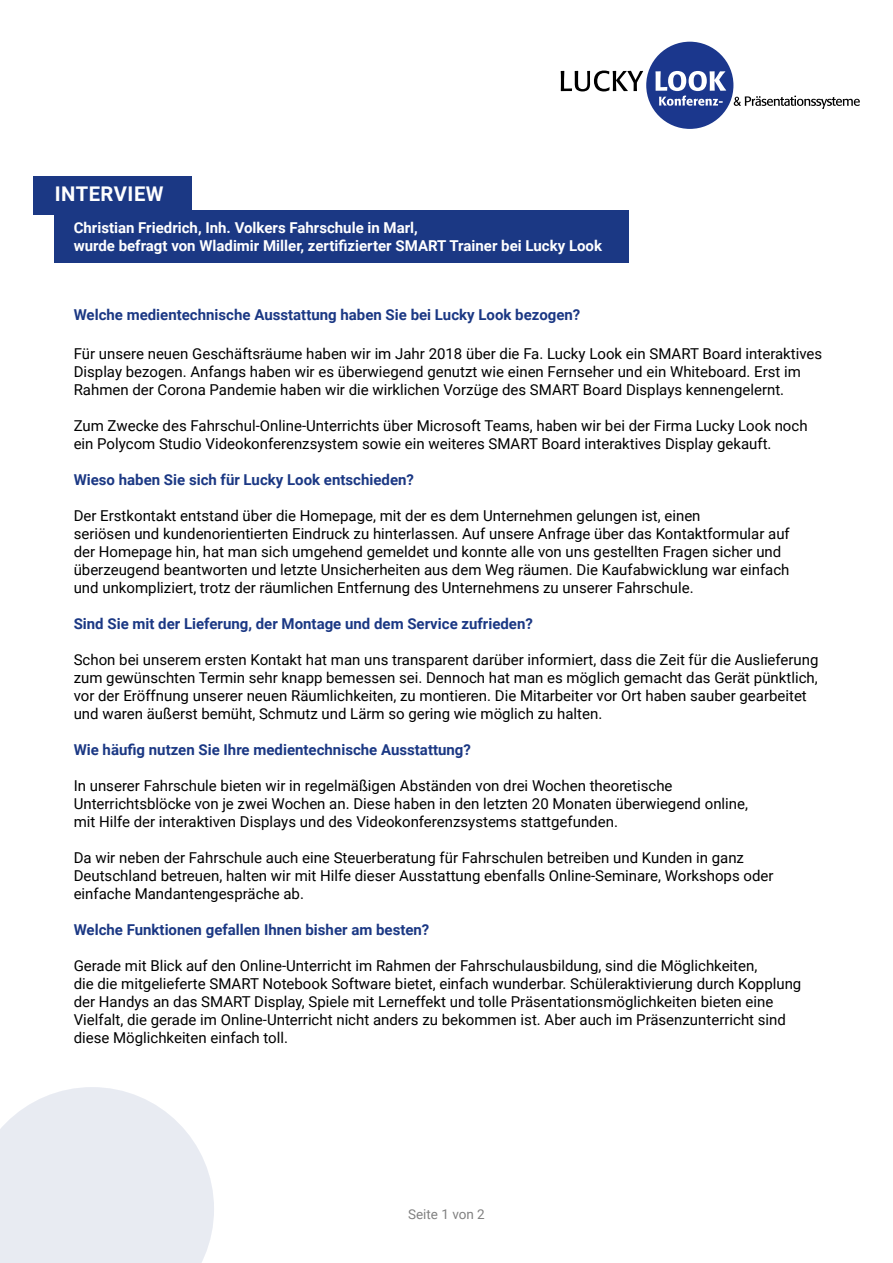
<style>
.page{position:relative;width:893px;height:1263px;background:#fff}
.page>*{position:absolute;margin:0;border:0;box-sizing:border-box;transform-origin:0 0}
.t1{font:700 20.25px "Roboto";letter-spacing:.025em;color:#fff}
.t2{font:15px/18px "Roboto";color:#000}
.t3{font:700 15px "Roboto";color:#1b3884}
.t4{font:700 15px/18px "Roboto";color:#fff}
.t5{font:13.5px "Roboto";color:#000}
</style>
<div class="page">
<div style="left:33px;top:176px;width:158px;height:39px;background:#1b3884"></div>
<div style="left:54px;top:211px;width:575px;height:52px;background:#1b3884"></div>
<div style="left:646px;top:42px;width:87px;height:87px;background:#1b378d;border-radius:50%"></div>
<svg style="left:734px;top:96px;width:126px;height:13px"></svg>
<svg style="left:561px;top:71px;width:82px;height:20px"></svg>
<svg style="left:655px;top:71px;width:71px;height:35px"></svg>
<svg style="left:0;top:1087px;width:214px;height:176px;background:#eaedf3"></svg>
<p class="t1" style="left:55px;top:180px;width:110px">INTERVIEW</p>
<p class="t4" style="left:74px;top:218px;width:530px">Christian Friedrich, Inh. Volkers Fahrschule in Marl,<br>wurde befragt von Wladimir Miller, zertifizierter SMART Trainer bei Lucky Look</p>
<p class="t3" style="left:74px;top:304px;width:508px">Welche medientechnische Ausstattung haben Sie bei Lucky Look bezogen?</p>
<p class="t2" style="left:74px;top:344px;width:750px">Für unsere neuen Geschäftsräume haben wir im Jahr 2018 über die Fa. Lucky Look ein SMART Board interaktives<br>Display bezogen. Anfangs haben wir es überwiegend genutzt wie einen Fernseher und ein Whiteboard. Erst im<br>Rahmen der Corona Pandemie haben wir die wirklichen Vorzüge des SMART Board Displays kennengelernt.</p>
<p class="t2" style="left:74px;top:416px;width:735px">Zum Zwecke des Fahrschul-Online-Unterrichts über Microsoft Teams, haben wir bei der Firma Lucky Look noch ein Polycom Studio Videokonferenzsystem sowie ein weiteres SMART Board interaktives Display gekauft.</p>
<p class="t3" style="left:74px;top:469px;width:342px">Wieso haben Sie sich für Lucky Look entschieden?</p>
<p class="t2" style="left:74px;top:506px;width:628px">Der Erstkontakt entstand über die Homepage, mit der es dem Unternehmen gelungen ist, einen</p>
<p class="t2" style="left:74px;top:524px;width:718px">seriösen und kundenorientierten Eindruck zu hinterlassen. Auf unsere Anfrage über das Kontaktformular auf der Homepage hin, hat man sich umgehend gemeldet und konnte alle von uns gestellten Fragen sicher und überzeugend beantworten und letzte Unsicherheiten aus dem Weg räumen. Die Kaufabwicklung war einfach und unkompliziert, trotz der räumlichen Entfernung des Unternehmens zu unserer Fahrschule.</p>
<p class="t3" style="left:74px;top:613px;width:461px">Sind Sie mit der Lieferung, der Montage und dem Service zufrieden?</p>
<p class="t2" style="left:74px;top:650px;width:746px">Schon bei unserem ersten Kontakt hat man uns transparent darüber informiert, dass die Zeit für die Auslieferung zum gewünschten Termin sehr knapp bemessen sei. Dennoch hat man es möglich gemacht das Gerät pünktlich, vor der Eröffnung unserer neuen Räumlichkeiten, zu montieren. Die Mitarbeiter vor Ort haben sauber gearbeitet und waren äußerst bemüht, Schmutz und Lärm so gering wie möglich zu halten.</p>
<p class="t3" style="left:74px;top:739px;width:399px">Wie häufig nutzen Sie Ihre medientechnische Ausstattung?</p>
<p class="t2" style="left:74px;top:776px;width:600px">In unserer Fahrschule bieten wir in regelmäßigen Abständen von drei Wochen theoretische</p>
<p class="t2" style="left:74px;top:794px;width:676px">Unterrichtsblöcke von je zwei Wochen an. Diese haben in den letzten 20 Monaten überwiegend online, mit Hilfe der interaktiven Displays und des Videokonferenzsystems stattgefunden.</p>
<p class="t2" style="left:74px;top:848px;width:701px">Da wir neben der Fahrschule auch eine Steuerberatung für Fahrschulen betreiben und Kunden in ganz<br>Deutschland betreuen, halten wir mit Hilfe dieser Ausstattung ebenfalls Online-Seminare, Workshops oder einfache Mandantengespräche ab.</p>
<p class="t3" style="left:74px;top:919px;width:357px">Welche Funktionen gefallen Ihnen bisher am besten?</p>
<p class="t2" style="left:74px;top:956px;width:729px">Gerade mit Blick auf den Online-Unterricht im Rahmen der Fahrschulausbildung, sind die Möglichkeiten,<br>die die mitgelieferte SMART Notebook Software bietet, einfach wunderbar. Schüleraktivierung durch Kopplung der Handys an das SMART Display, Spiele mit Lerneffekt und tolle Präsentationsmöglichkeiten bieten eine Vielfalt, die gerade im Online-Unterricht nicht anders zu bekommen ist. Aber auch im Präsenzunterricht sind diese Möglichkeiten einfach toll.</p>
<p class="t5" style="left:408px;top:1205px;width:78px">Seite 1 von 2</p>
</div>
